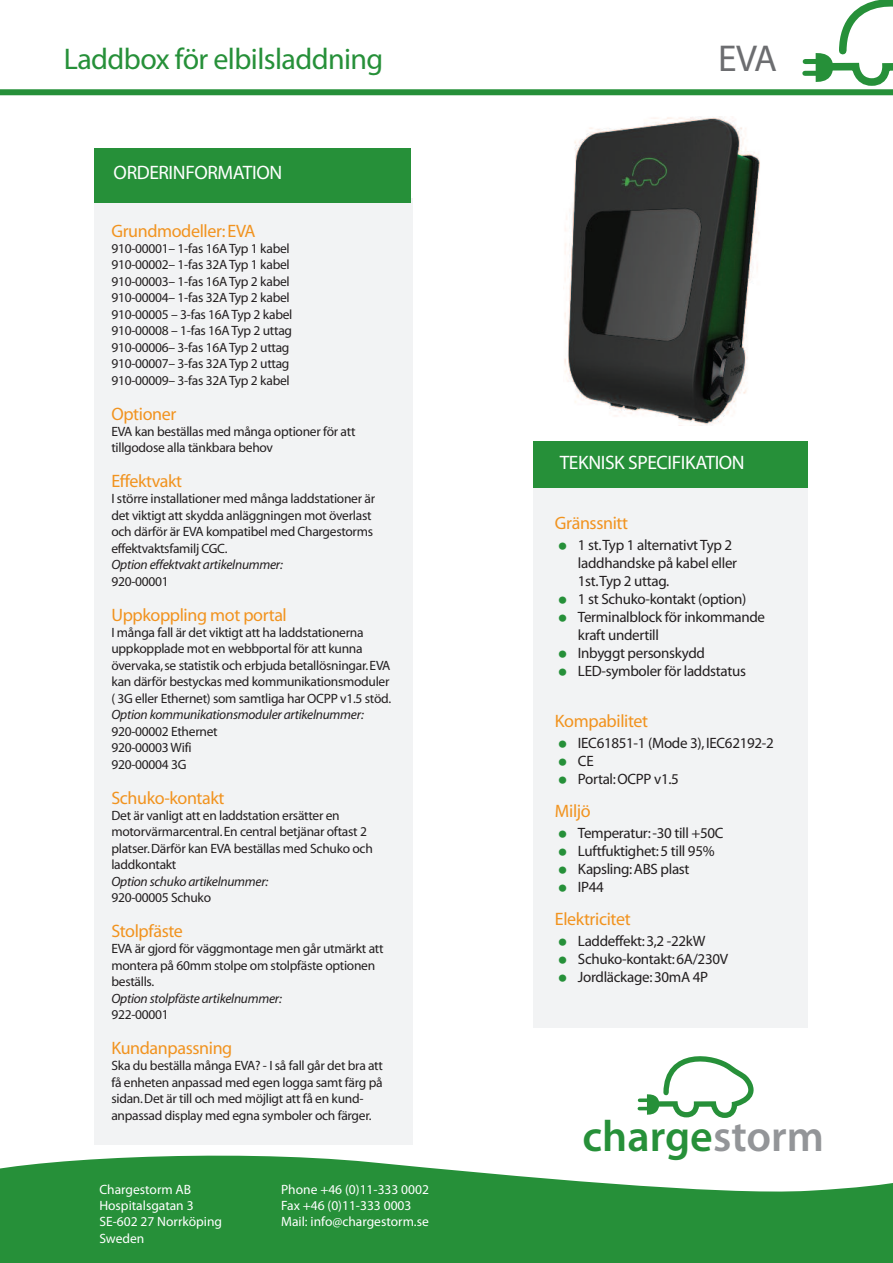
<style>
.page{position:relative;width:893px;height:1263px;background:#fff}
.page>*{position:absolute;margin:0;border:0;box-sizing:border-box;transform-origin:0 0}
.t1{font:600 43.95px "Myriad Pro";color:#269039}
.t2{font:37.5px "Myriad Pro";color:#6c6d70}
.t3{font:34.5px/54px "Myriad";color:#269039}
.t4{font:30px "Myriad Pro";letter-spacing:-.02em;color:#269039}
.t5{font:19.5px "Myriad";letter-spacing:-.02em;color:#fff}
.t6{font:18px "Myriad";letter-spacing:-.02em;color:#f1931f}
.t7{font:15px/18px "Myriad";letter-spacing:-.02em;color:#231f20}
.t8{font:13.5px/16.5px "Myriad";letter-spacing:-.02em;color:#231f20}
.t9{font:italic 13.5px "Myriad";letter-spacing:-.02em;color:#231f20}
.t10{font:13.5px/16.5px "Myriad Pro";color:#fff}
.s1{color:#939598}
</style>
<div class="page">
<svg style="left:639px;top:1056px;width:115px;height:62px"></svg>
<svg style="left:0;top:1155px;width:893px;height:108px;fill:#269039"></svg>
<svg style="left:813px;top:0;width:80px;height:86px"></svg>
<div style="left:805px;top:59px;width:14px;height:5px;background:#269039"></div>
<div style="left:805px;top:71px;width:14px;height:5px;background:#269039"></div>
<div style="left:0;top:89px;width:893px;height:6px;background:#269039"></div>
<div style="left:533px;top:483px;width:275px;height:545px;background:#f2f3f4"></div>
<div style="left:533px;top:441px;width:275px;height:47px;background:#269039"></div>
<div style="left:94px;top:198px;width:318px;height:946px;background:#f2f3f4"></div>
<div style="left:94px;top:149px;width:317px;height:54px;background:#269039"></div>
<img style="left:564px;top:116px;width:196px;height:309px">
<h3 class="t4" style="left:64px;top:48px;width:321px">Laddbox för elbilsladdning</h3>
<h2 class="t2" style="left:718px;top:45px;width:61px">EVA</h2>
<h3 class="t5" style="left:114px;top:165px;width:170px">ORDERINFORMATION</h3>
<h3 class="t6" style="left:111px;top:224px;width:145px">Grundmodeller:EVA</h3>
<p class="t8" style="left:111px;top:241px;width:182px">910-00001– 1-fas 16ATyp 1 kabel<br>910-00002– 1-fas 32ATyp 1 kabel<br>910-00003– 1-fas 16ATyp 2 kabel<br>910-00004– 1-fas 32ATyp 2 kabel<br>910-00005 – 3-fas 16ATyp 2 kabel<br>910-00008 – 1-fas 16ATyp 2 uttag<br>910-00006– 3-fas 16ATyp 2 uttag<br>910-00007– 3-fas 32ATyp 2 uttag<br>910-00009– 3-fas 32ATyp 2 kabel</p>
<h3 class="t6" style="left:111px;top:407px;width:66px">Optioner</h3>
<p class="t8" style="left:111px;top:424px;width:246px">EVA kan beställas med många optioner för att tillgodose alla tänkbara behov</p>
<h3 class="t6" style="left:111px;top:474px;width:72px">Effektvakt</h3>
<p class="t8" style="left:111px;top:491px;width:265px">I större installationer med många laddstationer är det viktigt att skydda anläggningen mot överlast och därför är EVA kompatibel med Chargestorms effektvaktsfamilj CGC.</p>
<p class="t9" style="left:111px;top:559px;width:173px">Option effektvakt artikelnummer:</p>
<p class="t8" style="left:111px;top:574px;width:59px">920-00001</p>
<h3 class="t6" style="left:111px;top:608px;width:177px">Uppkoppling mot portal</h3>
<p class="t8" style="left:111px;top:625px;width:281px">I många fall är det viktigt att ha laddstationerna uppkopplade mot en webbportal för att kunna övervaka,se statistik och erbjuda betallösningar.EVA kan därför bestyckas med kommunikationsmoduler ( 3G eller Ethernet) som samtliga har OCPP v1.5 stöd.</p>
<p class="t9" style="left:111px;top:709px;width:254px">Option kommunikationsmoduler artikelnummer:</p>
<p class="t8" style="left:111px;top:724px;width:108px">920-00002 Ethernet<br>920-00003 Wifi<br>920-00004 3G</p>
<h3 class="t6" style="left:111px;top:791px;width:115px">Schuko-kontakt</h3>
<p class="t8" style="left:111px;top:808px;width:263px">Det är vanligt att en laddstation ersätter en motorvärmarcentral.En central betjänar oftast 2 platser.Därför kan EVA beställas med Schuko och laddkontakt</p>
<p class="t9" style="left:111px;top:876px;width:159px">Option schuko artikelnummer:</p>
<p class="t8" style="left:111px;top:890px;width:101px">920-00005 Schuko</p>
<h3 class="t6" style="left:111px;top:924px;width:73px">Stolpfäste</h3>
<p class="t8" style="left:111px;top:941px;width:274px">EVA är gjord för väggmontage men går utmärkt att montera på 60mm stolpe om stolpfäste optionen beställs.</p>
<p class="t9" style="left:111px;top:993px;width:172px">Option stolpfäste artikelnummer:</p>
<p class="t8" style="left:111px;top:1007px;width:59px">922-00001</p>
<h3 class="t6" style="left:111px;top:1041px;width:122px">Kundanpassning</h3>
<p class="t8" style="left:111px;top:1058px;width:273px">Ska du beställa många EVA? - I så fall går det bra att få enheten anpassad med egen logga samt färg på sidan.Det är till och med möjligt att få en kund&shy;anpassad display med egna symboler och färger.</p>
<p class="t10" style="left:99px;top:1182px;width:124px">Chargestorm AB<br>Hospitalsgatan 3<br>SE-602 27 Norrköping<br>Sweden</p>
<p class="t10" style="left:281px;top:1182px;width:149px">Phone +46 (0)11-333 0002<br>Fax +46 (0)11-333 0003<br>Mail: info@chargestorm.se</p>
<h3 class="t5" style="left:560px;top:455px;width:187px">TEKNISK SPECIFIKATION</h3>
<h3 class="t6" style="left:555px;top:516px;width:75px">Gränssnitt</h3>
<p class="t7" style="left:578px;top:537px;width:189px">1 st.Typ 1 alternativt Typ 2 laddhandske på kabel eller<br>1st.Typ 2 uttag.<br>1 st Schuko-kontakt (option)<br>Terminalblock för inkommande kraft undertill<br>Inbyggt personskydd<br>LED-symboler för laddstatus</p>
<h3 class="t3" style="left:558px;top:522px;width:11px">• •</h3>
<h3 class="t3" style="left:558px;top:603px;width:11px;line-height:36px">• •</h3>
<h3 class="t3" style="left:558px;top:639px;width:11px;line-height:72px">• •</h3>
<h3 class="t3" style="left:558px;top:738px;width:11px">•</h3>
<h3 class="t3" style="left:558px;top:756px;width:11px">• •</h3>
<h3 class="t3" style="left:558px;top:828px;width:11px">•</h3>
<h3 class="t3" style="left:558px;top:846px;width:11px">•</h3>
<h3 class="t3" style="left:558px;top:864px;width:11px">• •</h3>
<h3 class="t3" style="left:558px;top:936px;width:11px">•</h3>
<h3 class="t3" style="left:558px;top:954px;width:11px">•</h3>
<h3 class="t6" style="left:555px;top:714px;width:95px">Kompabilitet</h3>
<p class="t7" style="left:578px;top:735px;width:197px">IEC61851-1 (Mode 3),IEC62192-2<br>CE<br>Portal:OCPP v1.5</p>
<h3 class="t6" style="left:555px;top:804px;width:37px">Miljö</h3>
<p class="t7" style="left:578px;top:825px;width:147px">Temperatur:-30 till +50C<br>Luftfuktighet:5 till 95%<br>Kapsling:ABS plast<br>IP44</p>
<h3 class="t6" style="left:555px;top:912px;width:77px">Elektricitet</h3>
<p class="t7" style="left:578px;top:933px;width:152px">Laddeffekt:3,2 -22kW<br>Schuko-kontakt:6A/230V<br>Jordläckage:30mA 4P</p>
<h1 class="t1" style="left:583px;top:1120px;width:243px">charge<span class="s1">storm</span></h1>
</div>
